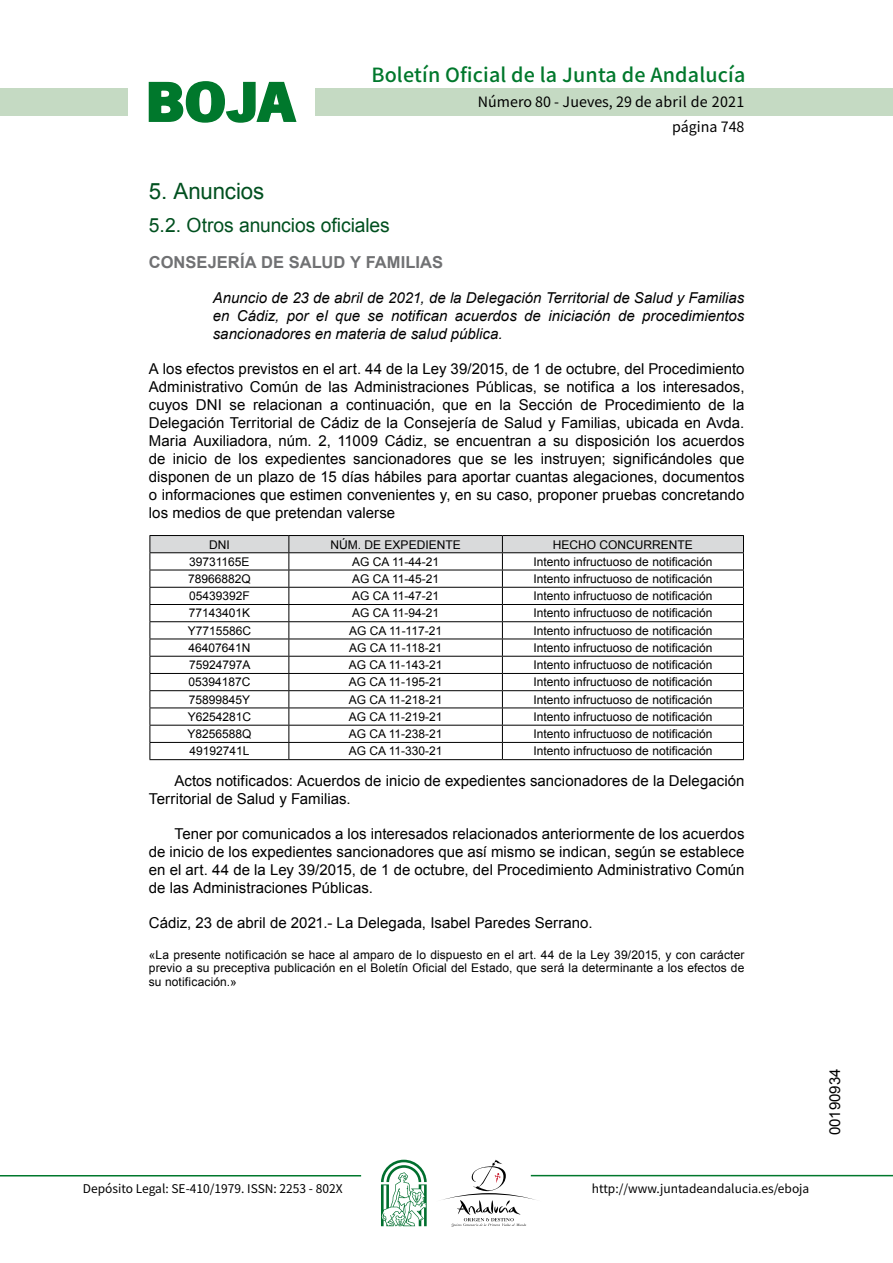
<style>
.page{position:relative;width:893px;height:1263px;background:#fff}
.page>*{position:absolute;margin:0;border:0;box-sizing:border-box;transform-origin:0 0}
.t1{font:700 57.75px "News Got T";color:#00782c;scale:1.14 1}
.t2{font:22.5px "Arial";letter-spacing:-.005em;color:#00501f}
.t3{font:500 19.5px "Noto Sans HK";letter-spacing:.01em;color:#00782c}
.t4{font:19.5px "Arial";letter-spacing:-.005em;color:#00501f}
.t5{font:700 16.5px "Arial";letter-spacing:.005em;color:#707173}
.t6{font:15px/18px "Arial";color:#000;text-align:justify}
.t7{font:italic 15px/18px "Arial";color:#000;text-align:justify}
.t8{font:14.25px/24.5px "Noto Sans HK";color:#000;text-align:right}
.t9{font:12px/13.5px "Arial";color:#000;text-align:justify}
.t10{font:12px "Noto Sans HK";color:#000}
</style>
<div class="page">
<div style="left:315px;top:88px;width:577px;height:28px;background:#c5dac3"></div>
<div style="left:0;top:88px;width:128px;height:28px;background:#c5dac3"></div>
<hr style="left:0;top:1175px;width:361px;height:2px;background:#00782c">
<hr style="left:531px;top:1175px;width:361px;height:1px;background:#00782c">
<svg style="left:148px;top:81px;width:149px;height:42px"></svg>
<svg style="left:442px;top:1160px;width:100px;height:67px"></svg>
<svg style="left:381px;top:1160px;width:45px;height:66px"></svg>
<hr style="left:149px;top:535px;width:140px;height:1px;background:#000">
<hr style="left:289px;top:535px;width:213px;height:1px;background:#000">
<hr style="left:502px;top:535px;width:241px;height:1px;background:#000">
<svg style="left:149px;top:536px;width:595px;height:223px"></svg>
<hr style="left:149px;top:759px;width:140px;height:1px;background:#000">
<hr style="left:289px;top:759px;width:213px;height:1px;background:#000">
<hr style="left:502px;top:759px;width:241px;height:1px;background:#000">
<h1 class="t1" style="left:145px;top:68px;width:133px">BOJA</h1>
<h3 class="t3" style="left:371px;top:64px;width:375px">Boletín Oficial de la Junta de Andalucía</h3>
<p class="t8" style="left:478px;top:90px;width:268px">Número 80 - Jueves, 29 de abril de 2021 página 748</p>
<h2 class="t2" style="left:149px;top:177px;width:117px">5. Anuncios</h2>
<h3 class="t4" style="left:149px;top:212px;width:242px">5.2. Otros anuncios oficiales</h3>
<p class="t5" style="left:149px;top:251px;width:296px">CONSEJERÍA DE SALUD Y FAMILIAS</p>
<p class="t7" style="left:213px;top:289px;width:533px">Anuncio de 23 de abril de 2021, de la Delegación Territorial de Salud y Familias en Cádiz, por el que se notifican acuerdos de iniciación de procedimientos sancionadores en materia de salud pública.</p>
<p class="t6" style="left:149px;top:360px;width:597px">A los efectos previstos en el art. 44 de la Ley 39/2015, de 1 de octubre, del Procedimiento Administrativo Común de las Administraciones Públicas, se notifica a los interesados, cuyos DNI se relacionan a continuación, que en la Sección de Procedimiento de la Delegación Territorial de Cádiz de la Consejería de Salud y Familias, ubicada en Avda.<br>Maria Auxiliadora, núm. 2, 11009 Cádiz, se encuentran a su disposición los acuerdos de inicio de los expedientes sancionadores que se les instruyen; significándoles que disponen de un plazo de 15 días hábiles para aportar cuantas alegaciones, documentos o informaciones que estimen convenientes y, en su caso, proponer pruebas concretando los medios de que pretendan valerse</p>
<p class="t9" style="left:209px;top:538px;width:22px">DNI</p>
<p class="t9" style="left:330px;top:538px;width:132px">NÚM. DE EXPEDIENTE</p>
<p class="t9" style="left:553px;top:538px;width:141px">HECHO CONCURRENTE</p>
<p class="t9" style="left:189px;top:555px;width:62px">39731165E</p>
<p class="t9" style="left:352px;top:555px;width:89px">AG CA 11-44-21</p>
<p class="t9" style="left:533px;top:555px;width:180px">Intento infructuoso de notificación</p>
<p class="t9" style="left:188px;top:572px;width:64px">78966882Q</p>
<p class="t9" style="left:352px;top:572px;width:89px">AG CA 11-45-21</p>
<p class="t9" style="left:533px;top:572px;width:180px">Intento infructuoso de notificación</p>
<p class="t9" style="left:189px;top:589px;width:62px">05439392F</p>
<p class="t9" style="left:352px;top:589px;width:89px">AG CA 11-47-21</p>
<p class="t9" style="left:533px;top:589px;width:180px">Intento infructuoso de notificación</p>
<p class="t9" style="left:189px;top:607px;width:63px">77143401K</p>
<p class="t9" style="left:352px;top:607px;width:89px">AG CA 11-94-21</p>
<p class="t9" style="left:533px;top:607px;width:180px">Intento infructuoso de notificación</p>
<p class="t9" style="left:188px;top:624px;width:65px">Y7715586C</p>
<p class="t9" style="left:349px;top:624px;width:94px">AG CA 11-117-21</p>
<p class="t9" style="left:533px;top:624px;width:180px">Intento infructuoso de notificación</p>
<p class="t9" style="left:188px;top:641px;width:64px">46407641N</p>
<p class="t9" style="left:349px;top:641px;width:94px">AG CA 11-118-21</p>
<p class="t9" style="left:533px;top:641px;width:180px">Intento infructuoso de notificación</p>
<p class="t9" style="left:189px;top:658px;width:63px">75924797A</p>
<p class="t9" style="left:349px;top:658px;width:95px">AG CA 11-143-21</p>
<p class="t9" style="left:533px;top:658px;width:180px">Intento infructuoso de notificación</p>
<p class="t9" style="left:188px;top:676px;width:64px">05394187C</p>
<p class="t9" style="left:349px;top:676px;width:95px">AG CA 11-195-21</p>
<p class="t9" style="left:533px;top:676px;width:180px">Intento infructuoso de notificación</p>
<p class="t9" style="left:189px;top:693px;width:63px">75899845Y</p>
<p class="t9" style="left:349px;top:693px;width:95px">AG CA 11-218-21</p>
<p class="t9" style="left:533px;top:693px;width:180px">Intento infructuoso de notificación</p>
<p class="t9" style="left:188px;top:710px;width:65px">Y6254281C</p>
<p class="t9" style="left:349px;top:710px;width:95px">AG CA 11-219-21</p>
<p class="t9" style="left:533px;top:710px;width:180px">Intento infructuoso de notificación</p>
<p class="t9" style="left:187px;top:727px;width:66px">Y8256588Q</p>
<p class="t9" style="left:349px;top:727px;width:95px">AG CA 11-238-21</p>
<p class="t9" style="left:533px;top:727px;width:180px">Intento infructuoso de notificación</p>
<p class="t9" style="left:189px;top:745px;width:62px">49192741L</p>
<p class="t9" style="left:349px;top:745px;width:95px">AG CA 11-330-21</p>
<p class="t9" style="left:533px;top:745px;width:180px">Intento infructuoso de notificación</p>
<p class="t6" style="left:149px;top:772px;width:597px;text-indent:26px">Actos notificados: Acuerdos de inicio de expedientes sancionadores de la Delegación<br>Territorial de Salud y Familias.</p>
<p class="t6" style="left:149px;top:825px;width:597px;text-indent:26px">Tener por comunicados a los interesados relacionados anteriormente de los acuerdos de inicio de los expedientes sancionadores que así mismo se indican, según se establece en el art. 44 de la Ley 39/2015, de 1 de octubre, del Procedimiento Administrativo Común de las Administraciones Públicas.</p>
<p class="t6" style="left:149px;top:914px;width:445px">Cádiz, 23 de abril de 2021.- La Delegada, Isabel Paredes Serrano.</p>
<p class="t9" style="left:149px;top:948px;width:597px">«La presente notificación se hace al amparo de lo dispuesto en el art. 44 de la Ley 39/2015, y con carácter previo a su preceptiva publicación en el Boletín Oficial del Estado, que será la determinante a los efectos de su notificación.»</p>
<p class="t10" style="left:83px;top:1181px;width:261px">Depósito Legal: SE-410/1979. ISSN: 2253 - 802X</p>
<p class="t10" style="left:592px;top:1181px;width:219px">http://www.juntadeandalucia.es/eboja</p>
<p class="t6" style="left:826px;top:1135px;width:68px;rotate:-90deg">00190934</p>
</div>
